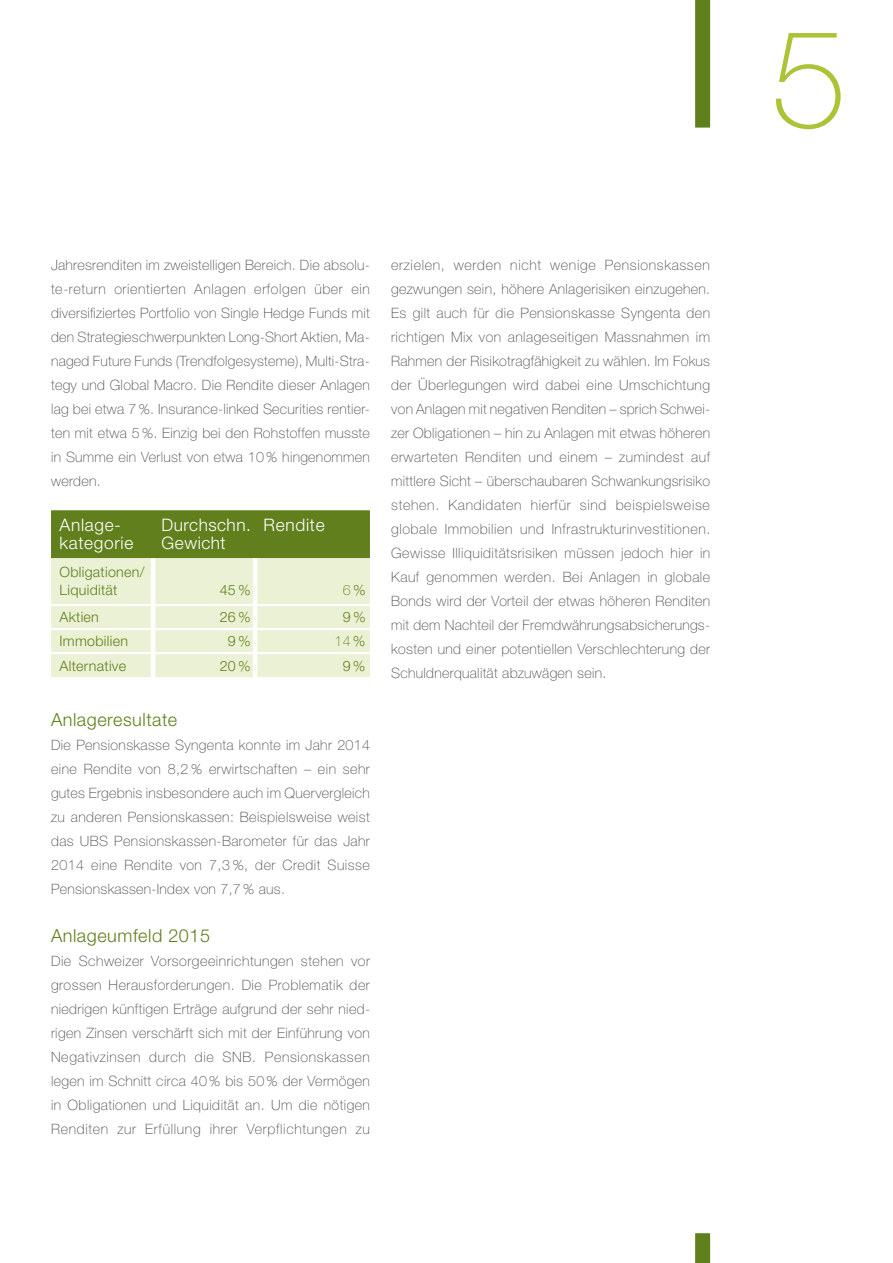
<style>
.page{position:relative;width:893px;height:1263px;background:#fff}
.page>*{position:absolute;margin:0;border:0;box-sizing:border-box;transform-origin:0 0}
.t1{font:100 136.95px "Helvetica Neue LT Std";color:#acc337}
.t2{font:300 18px "Helvetica Neue LT Std";letter-spacing:.03em;color:#61801d}
.t3{font:300 17.25px/18px "Helvetica Neue LT Std";letter-spacing:.04em;color:#fff}
.t4{font:100 14.25px/24px "Helvetica Neue LT Std";letter-spacing:.025em;color:#4b4c4d;text-align:justify}
.t5{font:300 14.25px/18px "Helvetica Neue LT Std";letter-spacing:.02em;color:#61801d}
.t6{font:100 14.25px "Helvetica Neue LT Std";color:#61801d}
.s1{font-weight:300}
</style>
<div class="page">
<div style="left:695px;top:0;width:15px;height:128px;background:#61801d"></div>
<div style="left:695px;top:1233px;width:15px;height:30px;background:#61801d"></div>
<svg style="left:51px;top:510px;width:319px;height:167px;background:#c1ce9d"></svg>
<hr style="left:151px;top:558px;width:4px;height:46px;background:#fff">
<hr style="left:253px;top:558px;width:4px;height:46px;background:#fff">
<hr style="left:151px;top:606px;width:4px;height:22px;background:#fff">
<hr style="left:253px;top:606px;width:4px;height:22px;background:#fff">
<hr style="left:151px;top:630px;width:4px;height:22px;background:#fff">
<hr style="left:253px;top:630px;width:4px;height:22px;background:#fff">
<hr style="left:151px;top:654px;width:4px;height:23px;background:#fff">
<hr style="left:253px;top:654px;width:4px;height:23px;background:#fff">
<hr style="left:51px;top:604px;width:102px;height:2px;background:#fff">
<hr style="left:153px;top:604px;width:102px;height:2px;background:#fff">
<hr style="left:255px;top:604px;width:115px;height:2px;background:#fff">
<hr style="left:51px;top:628px;width:102px;height:2px;background:#fff">
<hr style="left:153px;top:628px;width:102px;height:2px;background:#fff">
<hr style="left:255px;top:628px;width:115px;height:2px;background:#fff">
<hr style="left:51px;top:652px;width:102px;height:2px;background:#fff">
<hr style="left:153px;top:652px;width:102px;height:2px;background:#fff">
<hr style="left:255px;top:652px;width:115px;height:2px;background:#fff">
<p class="t4" style="left:51px;top:253px;width:320px">Jahresrenditen im zweistelligen Bereich. Die absolu&shy;te-return orientierten Anlagen erfolgen über ein diversifiziertes Portfolio von Single Hedge Funds mit den Strategieschwerpunkten Long-Short Aktien, Ma&shy;naged Future Funds (Trendfolgesysteme), Multi-Stra&shy;tegy und Global Macro. Die Rendite dieser Anlagen lag bei etwa 7 %. Insurance-linked Securities rentier&shy;ten mit etwa 5 %. Einzig bei den Rohstoffen musste in Summe ein Verlust von etwa 10 % hingenommen werden.</p>
<p class="t3" style="left:60px;top:516px;width:75px">Anlage&shy;kategorie</p>
<p class="t3" style="left:162px;top:516px;width:91px">Durchschn.<br>Gewicht</p>
<p class="t3" style="left:264px;top:516px;width:63px">Rendite</p>
<p class="t5" style="left:60px;top:563px;width:86px">Obligationen/<br>Liquidität</p>
<p class="t5" style="left:220px;top:581px;width:33px">45%</p>
<p class="t6" style="left:343px;top:582px;width:24px">6<span class="s1">%</span></p>
<p class="t5" style="left:60px;top:608px;width:41px">Aktien</p>
<p class="t5" style="left:220px;top:608px;width:33px">26%</p>
<p class="t5" style="left:343px;top:608px;width:24px">9%</p>
<p class="t5" style="left:59px;top:632px;width:70px">Immobilien</p>
<p class="t5" style="left:228px;top:632px;width:24px">9%</p>
<p class="t6" style="left:334px;top:633px;width:33px">14<span class="s1">%</span></p>
<p class="t5" style="left:59px;top:656px;width:68px">Alternative</p>
<p class="t5" style="left:220px;top:656px;width:33px">20%</p>
<p class="t5" style="left:343px;top:656px;width:24px">9%</p>
<p class="t2" style="left:51px;top:709px;width:128px">Anlageresultate</p>
<p class="t4" style="left:51px;top:733px;width:321px">Die Pensionskasse Syngenta konnte im Jahr 2014 eine Rendite von 8,2 % erwirtschaften – ein sehr gutes Ergebnis insbesondere auch im Quervergleich zu anderen Pensionskassen: Beispielsweise weist das UBS Pensionskassen-Barometer für das Jahr 2014 eine Rendite von 7,3 %, der Credit Suisse Pensionskassen-Index von 7,7 % aus.</p>
<p class="t2" style="left:51px;top:925px;width:161px">Anlageumfeld 2015</p>
<p class="t4" style="left:51px;top:949px;width:321px;text-align:left">Die Schweizer Vorsorgeeinrichtungen stehen vor grossen Herausforderungen. Die Problematik der niedrigen künftigen Erträge aufgrund der sehr nied&shy;rigen Zinsen verschärft sich mit der Einführung von Negativzinsen durch die SNB. Pensionskassen legen im Schnitt circa 40 % bis 50 % der Vermögen in Obligationen und Liquidität an. Um die nötigen Renditen zur Erfüllung ihrer Verpflichtungen zu</p>
<p class="t4" style="left:391px;top:253px;width:321px">erzielen, werden nicht wenige Pensionskassen gezwungen sein, höhere Anlagerisiken einzugehen.<br>Es gilt auch für die Pensionskasse Syngenta den richtigen Mix von anlageseitigen Massnahmen im Rahmen der Risikotragfähigkeit zu wählen. Im Fokus der Überlegungen wird dabei eine Umschichtung von Anlagen mit negativen Renditen – sprich Schwei&shy;zer Obligationen – hin zu Anlagen mit etwas höheren erwarteten Renditen und einem – zumindest auf mittlere Sicht – überschaubaren Schwankungsrisiko stehen. Kandidaten hierfür sind beispielsweise globale Immobilien und Infrastrukturinvestitionen.<br>Gewisse Illiquiditätsrisiken müssen jedoch hier in Kauf genommen werden. Bei Anlagen in globale Bonds wird der Vorteil der etwas höheren Renditen mit dem Nachteil der Fremdwährungsabsicherungs&shy;kosten und einer potentiellen Verschlechterung der Schuldnerqualität abzuwägen sein.</p>
<h1 class="t1" style="left:771px;top:1px;width:78px">5</h1>
</div>
